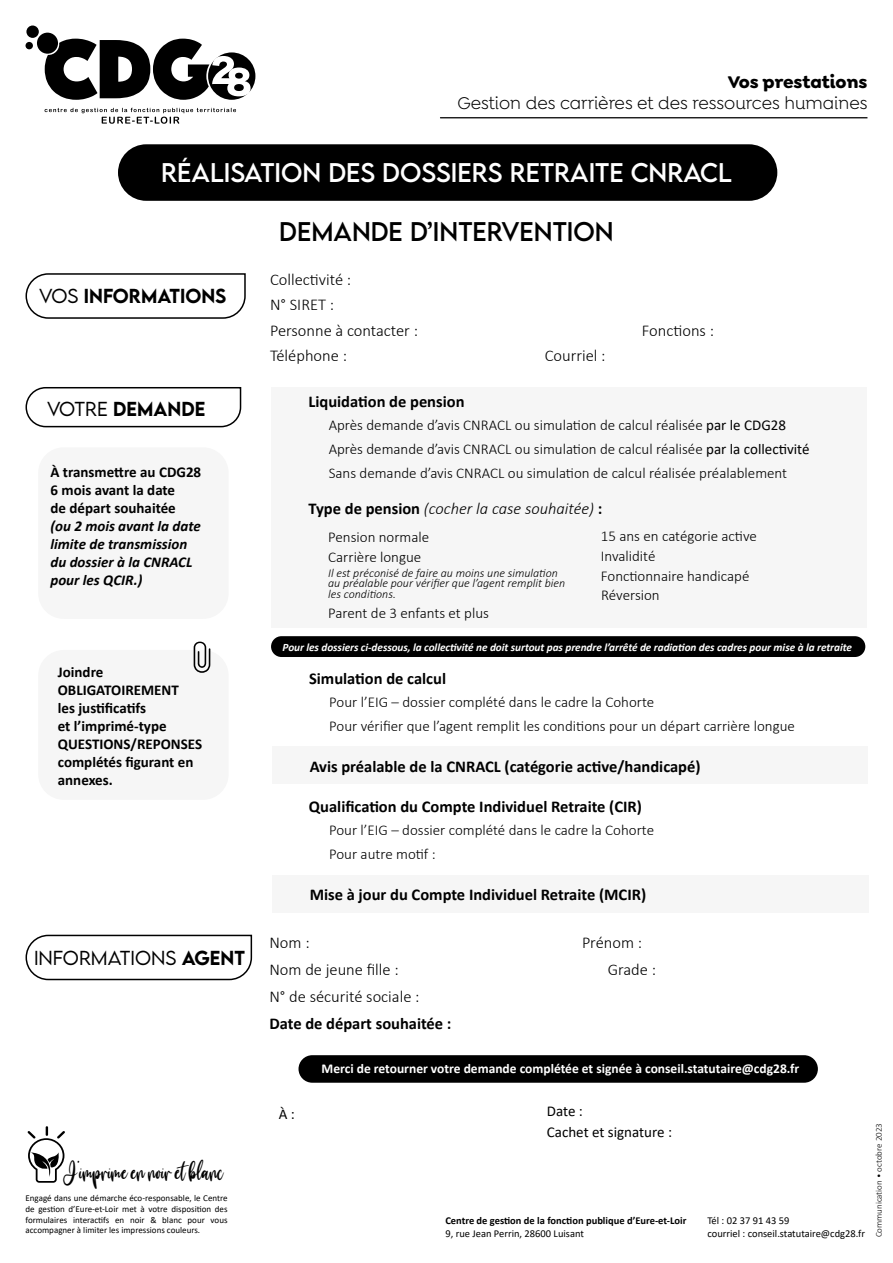
<style>
.page{position:relative;width:893px;height:1263px;background:#fff}
.page>*{position:absolute;margin:0;border:0;box-sizing:border-box;transform-origin:0 0}
.t1{font:24px "LEMONMILK";color:#fff}
.t2{font:24px "LEMONMILK";color:#000}
.t3{font:18px "Goldplay Alt";color:#000}
.t4{font:500 18px "LEMONMILK";color:#000}
.t5{font:300 18px "LEMONMILK";color:#000}
.t6{font:700 18px "Goldplay Alt";color:#000}
.t7{font:700 16.5px "Calibri";color:#000}
.t8{font:300 16.5px/25.5px "Calibri";color:#000}
.t9{font:italic 300 16.5px "Calibri";color:#000}
.t10{font:300 15px/24px "Calibri";color:#000}
.t11{font:700 15px/18px "Calibri";color:#000}
.t12{font:italic 700 15px/18px "Calibri";color:#000}
.t13{font:15px/21px "Calibri";color:#000}
.t14{font:700 13.5px "Calibri";color:#fff}
.t15{font:italic 300 12px/10.5px "Calibri";color:#000}
.t16{font:italic 700 11.25px "Calibri";letter-spacing:-.005em;color:#fff}
.t17{font:10.5px/12.6px "Calibri";color:#000}
.t18{font:700 10.5px "Calibri";color:#000}
.t19{font:9px/10.8px "Calibri";color:#000;text-align:justify}
.t20{font:300 9px "Calibri";color:#000}
.t21{font:9px "makecake";color:#000}
.s1{font-weight:300}
.s2{font-weight:400}
.s3{font-weight:700;font-style:normal}
.s4{font-weight:500}
</style>
<div class="page">
<svg style="left:45px;top:108px;width:191px;height:16px"></svg>
<div style="left:208px;top:52px;width:47px;height:48px;background:#000;border-radius:50%"></div>
<svg style="left:45px;top:39px;width:206px;height:61px"></svg>
<div style="left:37px;top:33px;width:21px;height:21px;background:#000;border-radius:50%"></div>
<div style="left:26px;top:26px;width:13px;height:12px;background:#000;border-radius:50%"></div>
<div style="left:26px;top:42px;width:7px;height:7px;background:#000;border-radius:50%"></div>
<svg style="left:440px;top:117px;width:427px;height:1px"></svg>
<svg style="left:25px;top:273px;width:221px;height:46px"></svg>
<svg style="left:25px;top:387px;width:217px;height:41px"></svg>
<div style="left:271px;top:387px;width:596px;height:240px;background:#f6f6f6"></div>
<div style="left:272px;top:747px;width:595px;height:37px;background:#f6f6f6"></div>
<svg style="left:28px;top:1126px;width:37px;height:57px"></svg>
<div style="left:38px;top:447px;width:191px;height:172px;background:#f6f6f6;border-radius:26px"></div>
<div style="left:38px;top:650px;width:191px;height:150px;background:#f6f6f6;border-radius:26px"></div>
<div style="left:298px;top:1055px;width:520px;height:28px;background:#000;border-radius:14px"></div>
<svg style="left:194px;top:641px;width:16px;height:32px"></svg>
<svg style="left:25px;top:934px;width:228px;height:47px"></svg>
<div style="left:118px;top:144px;width:659px;height:57px;background:#000;border-radius:28px"></div>
<div style="left:272px;top:875px;width:597px;height:38px;background:#f6f6f6"></div>
<div style="left:271px;top:636px;width:594px;height:21px;background:#000;border-radius:10px"></div>
<p class="t6" style="left:728px;top:70px;width:141px">Vos prestations</p>
<p class="t3" style="left:457px;top:93px;width:411px">Gestion des carrières et des ressources humaines</p>
<h1 class="t1" style="left:161px;top:157px;width:506px">RÉALISATION DES DOSSIERS RETRAITE CNRA</h1>
<h1 class="t1" style="left:700px;top:157px;width:31px">CL</h1>
<p class="t4" style="left:39px;top:284px;width:189px"><span class="s1">VOS</span> INFORMATIONS</p>
<h1 class="t2" style="left:279px;top:216px;width:336px">DEMANDE D’INTERVENTION</h1>
<p class="t8" style="left:270px;top:266px;width:150px">Collectivité :<br>N° SIRET :<br>Personne à contacter :</p>
<p class="t8" style="left:270px;top:343px;width:78px">Téléphone :</p>
<p class="t8" style="left:545px;top:343px;width:62px">Courriel :</p>
<p class="t8" style="left:642px;top:317px;width:74px">Fonctions :</p>
<p class="t4" style="left:47px;top:397px;width:160px"><span class="s1">VOTRE</span> DEMANDE</p>
<p class="t7" style="left:308px;top:389px;width:158px">Liquidation de pension</p>
<p class="t10" style="left:329px;top:413px;width:482px">Après demande d’avis CNRACL ou simulation de calcul réalisée <span class="s2">par le CDG28<br></span>Après demande d’avis CNRACL ou simulation de calcul réalisée <span class="s2">par la collectivité<br></span>Sans demande d’avis CNRACL ou simulation de calcul réalisée préalablement</p>
<p class="t11" style="left:50px;top:463px;width:152px">À transmettre au CDG28<br>6 mois avant la date<br>de départ souhaitée</p>
<p class="t12" style="left:50px;top:517px;width:152px">(ou 2 mois avant la date limite de transmission du dossier à la CNRACL pour les QCIR.)</p>
<p class="t9" style="left:308px;top:498px;width:295px"><span class="s3">Type de pension</span> (cocher la case souhaitée) <span class="s3">:</span></p>
<p class="t10" style="left:601px;top:526px;width:158px;line-height:19.6px">15 ans en catégorie active<br>Invalidité<br>Fonctionnaire handicapé<br>Réversion</p>
<p class="t10" style="left:328px;top:527px;width:103px;line-height:20px">Pension normale<br>Carrière longue</p>
<p class="t15" style="left:328px;top:567px;width:238px">Il est préconisé de faire au moins une simulation au préalable pour vérifier que l’agent remplit bien les conditions.</p>
<p class="t10" style="left:328px;top:601px;width:162px">Parent de 3 enfants et plus</p>
<p class="t11" style="left:58px;top:662px;width:146px">Joindre<br>OBLIGATOIREMENT<br>les justificatifs<br>et l’imprimé-type<br>QUESTIONS/REPONSES complétés figurant en annexes.</p>
<p class="t16" style="left:283px;top:639px;width:571px">Pour les dossiers ci-dessous, la collectivité ne doit surtout pas prendre l’arrêté de radiation des cadres pour mise à la retraite</p>
<p class="t7" style="left:309px;top:666px;width:139px">Simulation de calcul</p>
<p class="t10" style="left:329px;top:690px;width:467px">Pour l’EIG – dossier complété dans le cadre la Cohorte<br>Pour vérifier que l’agent remplit les conditions pour un départ carrière longue</p>
<p class="t7" style="left:310px;top:754px;width:392px">Avis préalable de la CNRACL (catégorie active/handicapé)</p>
<p class="t7" style="left:309px;top:795px;width:335px">Qualification du Compte Individuel Retraite (CIR)</p>
<p class="t10" style="left:329px;top:818px;width:326px">Pour l’EIG – dossier complété dans le cadre la Cohorte<br>Pour autre motif :</p>
<p class="t7" style="left:310px;top:883px;width:338px">Mise à jour du Compte Individuel Retraite (MCIR)</p>
<p class="t5" style="left:34px;top:946px;width:188px">INFORMATIONS <span class="s4">AGENT</span></p>
<p class="t21" style="left:65px;top:1172px;width:159px">J’imprime en noir etblanc</p>
<p class="t19" style="left:26px;top:1192px;width:204px">Engagé dans une démarche éco-responsable, le Centre de gestion d’Eure-et-Loir met à votre disposition des formulaires interactifs en noir &amp; blanc pour vous accompagner à limiter les impressions couleurs.</p>
<p class="t8" style="left:269px;top:930px;width:42px">Nom :</p>
<p class="t8" style="left:582px;top:930px;width:62px">Prénom :</p>
<p class="t8" style="left:269px;top:957px;width:131px">Nom de jeune fille :</p>
<p class="t8" style="left:608px;top:957px;width:50px">Grade :</p>
<p class="t8" style="left:269px;top:984px;width:152px">N° de sécurité sociale :</p>
<p class="t7" style="left:269px;top:1012px;width:184px">Date de départ souhaitée :</p>
<p class="t13" style="left:279px;top:1103px;width:18px">À :</p>
<p class="t14" style="left:322px;top:1059px;width:479px">Merci de retourner votre demande complétée et signée à conseil.statutaire@cdg28.fr</p>
<p class="t13" style="left:547px;top:1100px;width:127px">Date :<br>Cachet et signature :</p>
<p class="t18" style="left:445px;top:1213px;width:243px">Centre de gestion de la fonction publique d’Eure-et-Loir</p>
<p class="t17" style="left:445px;top:1226px;width:140px">9, rue Jean Perrin, 28600 Luisant</p>
<p class="t17" style="left:707px;top:1214px;width:159px">Tél : 02 37 91 43 59<br>courriel : conseil.statutaire@cdg28.fr</p>
<p class="t20" style="left:873px;top:1237px;width:116px;rotate:-90deg">Communication • octobre 2023</p>
</div>
